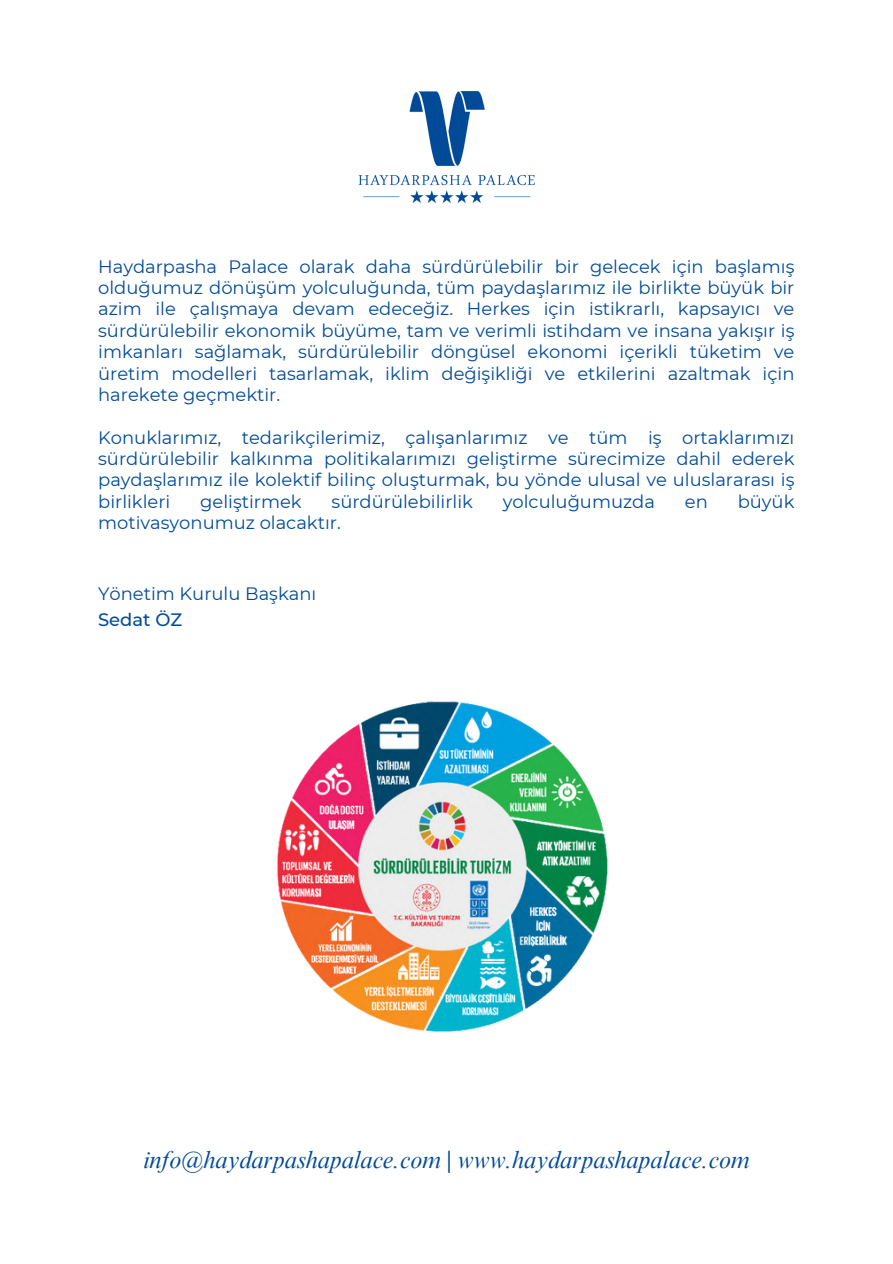
<style>
.page{position:relative;width:893px;height:1264px;background:#fff}
.page>*{position:absolute;margin:0;border:0;box-sizing:border-box;transform-origin:0 0}
.t1{font:italic 24px "Times NRMT Pro";color:#024b98}
.t2{font:18px/21.3px "Montserrat";color:#024b98;text-align:justify}
.t3{font:500 18px "Montserrat";color:#024b98}
</style>
<div class="page">
<img style="left:277px;top:701px;width:331px;height:331px">
<img style="left:358px;top:91px;width:176px;height:112px">
<p class="t2" style="left:98px;top:255px;width:697px">Haydarpasha Palace olarak daha sürdürülebi li r bi r gelecek içi n başlamış olduğumuz dönüşüm yolculuğunda, tüm paydaşlarımız i le bi rli kte büyük bi r azi m i le çalışmaya devam edeceğiz. Herkes içi n isti krarlı, kapsayıcı ve sürdürülebi li r ekonomi k büyüme, tam ve veri mli isti hdam ve i nsana yakışır iş i mkanları sağlamak, sürdürülebi li r döngüsel ekonomi içeri kli tüketi m ve üreti m modelleri tasarlamak, i kli m değişi kliği ve etki leri ni azaltmak içi n harekete geçmekti r.</p>
<p class="t2" style="left:98px;top:426px;width:697px">Konuklarımız, tedari kçi leri miz, çalışanlarımız ve tüm iş ortaklarımızı sürdürülebi li r kalkınma politi kalarımızı gelişti rme süreci mize dahi l ederek paydaşlarımız i le kolektif bi li nç oluşturmak, bu yönde ulusal ve uluslararası iş bi rli kleri</p>
<p class="t2" style="left:200px;top:490px;width:103px">gelişti rmek</p>
<p class="t2" style="left:331px;top:490px;width:143px">sürdürülebilirlik</p>
<p class="t2" style="left:503px;top:490px;width:154px">yolculuğumuzda</p>
<p class="t2" style="left:684px;top:490px;width:24px">en</p>
<p class="t2" style="left:737px;top:490px;width:58px">büyük</p>
<p class="t2" style="left:98px;top:512px;width:244px">motivasyonumuz olacaktır.</p>
<p class="t2" style="left:98px;top:583px;width:220px">Yöneti m Kurulu Başkanı</p>
<p class="t3" style="left:98px;top:608px;width:86px">Sedat ÖZ</p>
<p class="t1" style="left:143px;top:1150px;width:608px">info@haydarpashapalace.com | www.haydarpashapalace.com</p>
</div>
